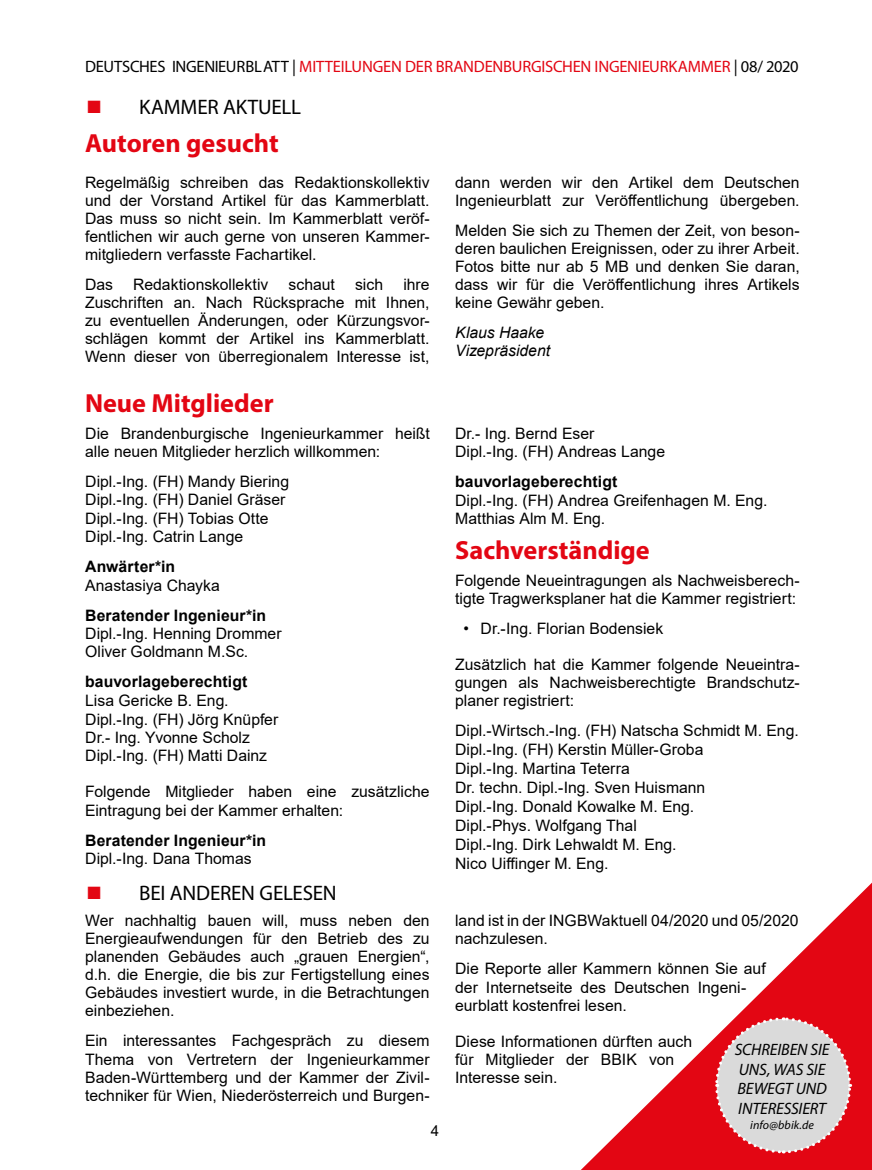
<style>
.page{position:relative;width:872px;height:1170px;background:#fff}
.page>*{position:absolute;margin:0;border:0;box-sizing:border-box;transform-origin:0 0}
.t1{font:700 26.25px "Myriad Pro";color:#e30613}
.t2{font:21px "Myriad Pro";letter-spacing:-.01em;color:#000}
.t3{font:700 21px "Leelawadee UI";color:#e30613}
.t4{font:16.5px "Myriad Pro";letter-spacing:-.015em;color:#e30613}
.t5{font:italic 16.5px/19.8px "Myriad Pro";letter-spacing:-.005em;color:#000}
.t6{font:15.75px/18px "Arial";color:#000}
.t7{font:700 15.75px "Arial";letter-spacing:.005em;color:#000}
.t8{font:italic 15.75px/18px "Arial";color:#000}
.t9{font:15px "Arial";color:#000}
.t10{font:italic 12px "Myriad Pro";letter-spacing:.005em;color:#000}
.s1{color:#000}
</style>
<div class="page">
<svg style="left:582px;top:882px;width:290px;height:287px"></svg>
<svg style="left:713px;top:1015px;width:139px;height:139px;background:#dda5a8"></svg>
<p class="t4" style="left:85px;top:56px;width:715px"><span class="s1">DEUTSCHES INGENIEURBLATT |</span> MITTEILUNGEN DER BRANDENBURGISCHEN INGENIEURKAMMER <span class="s1">| 08/ 2020</span></p>
<h2 class="t3" style="left:85px;top:91px;width:20px">◼</h2>
<h2 class="t2" style="left:139px;top:94px;width:163px">KAMMER AKTUELL</h2>
<h1 class="t1" style="left:85px;top:126px;width:195px">Autoren gesucht</h1>
<p class="t6" style="left:85px;top:173px;width:346px;text-align:justify">Regelmäßig schreiben das Redaktionskollektiv und der Vorstand Artikel für das Kammerblatt.<br>Das muss so nicht sein. Im Kammerblatt veröf&shy;fentlichen wir auch gerne von unseren Kammer&shy;mitgliedern verfasste Fachartikel.</p>
<p class="t6" style="left:85px;top:275px;width:29px">Das</p>
<p class="t6" style="left:133px;top:275px;width:137px">Redaktionskollektiv</p>
<p class="t6" style="left:288px;top:275px;width:48px">schaut</p>
<p class="t6" style="left:355px;top:275px;width:30px">sich</p>
<p class="t6" style="left:85px;top:275px;width:346px;text-align:justify;text-indent:318px">ihre Zuschriften an. Nach Rücksprache mit Ihnen, zu eventuellen Änderungen, oder Kürzungsvor&shy;schlägen kommt der Artikel ins Kammerblatt.<br>Wenn dieser von überregionalem Interesse ist,</p>
<h1 class="t1" style="left:85px;top:386px;width:190px">Neue Mitglieder</h1>
<p class="t6" style="left:85px;top:424px;width:346px">Die Brandenburgische Ingenieurkammer heißt alle neuen Mitglieder herzlich willkommen:</p>
<p class="t6" style="left:85px;top:472px;width:205px">Dipl.-Ing. (FH) Mandy Biering<br>Dipl.-Ing. (FH) Daniel Gräser<br>Dipl.-Ing. (FH) Tobias Otte<br>Dipl.-Ing. Catrin Lange</p>
<p class="t7" style="left:85px;top:555px;width:92px">Anwärter*in</p>
<p class="t6" style="left:85px;top:576px;width:136px">Anastasiya Chayka</p>
<p class="t7" style="left:85px;top:604px;width:182px">Beratender Ingenieur*in</p>
<p class="t6" style="left:85px;top:624px;width:198px">Dipl.-Ing. Henning Drommer<br>Oliver Goldmann M.Sc.</p>
<p class="t7" style="left:85px;top:670px;width:164px">bauvorlageberechtigt</p>
<p class="t6" style="left:85px;top:691px;width:195px">Lisa Gericke B. Eng.<br>Dipl.-Ing. (FH) Jörg Knüpfer<br>Dr.- Ing. Yvonne Scholz<br>Dipl.-Ing. (FH) Matti Dainz</p>
<p class="t6" style="left:85px;top:781px;width:346px;line-height:18.9px">Folgende Mitglieder haben eine zusätzliche<br>Eintragung bei der Kammer erhalten:</p>
<p class="t7" style="left:85px;top:829px;width:182px">Beratender Ingenieur*in</p>
<p class="t6" style="left:85px;top:849px;width:168px">Dipl.-Ing. Dana Thomas</p>
<h2 class="t3" style="left:85px;top:877px;width:20px">◼</h2>
<h2 class="t2" style="left:139px;top:880px;width:199px">BEI ANDEREN GELESEN</h2>
<p class="t6" style="left:85px;top:911px;width:346px;text-align:justify">Wer nachhaltig bauen will, muss neben den Energieaufwendungen für den Betrieb des zu planenden Gebäudes auch „grauen Energien“, d.h. die Energie, die bis zur Fertigstellung eines Gebäudes investiert wurde, in die Betrachtungen einbeziehen.</p>
<p class="t6" style="left:85px;top:1031px;width:346px;text-align:justify">Ein interessantes Fachgespräch zu diesem Thema von Vertretern der Ingenieurkammer Baden-Württemberg und der Kammer der Zivil&shy;techniker für Wien, Niederösterreich und Burgen-</p>
<p class="t9" style="left:431px;top:1120px;width:10px">4</p>
<p class="t6" style="left:455px;top:173px;width:346px">dann werden wir den Artikel dem Deutschen<br>Ingenieurblatt zur Veröffentlichung übergeben.</p>
<p class="t6" style="left:455px;top:221px;width:346px;text-align:justify">Melden Sie sich zu Themen der Zeit, von beson&shy;deren baulichen Ereignissen, oder zu ihrer Arbeit.<br>Fotos bitte nur ab 5 MB und denken Sie daran, dass wir für die Veröffentlichung ihres Artikels keine Gewähr geben.</p>
<p class="t8" style="left:455px;top:324px;width:96px">Klaus Haake<br>Vizepräsident</p>
<p class="t6" style="left:455px;top:424px;width:211px">Dr.- Ing. Bernd Eser<br>Dipl.-Ing. (FH) Andreas Lange</p>
<p class="t7" style="left:455px;top:470px;width:164px">bauvorlageberechtigt</p>
<p class="t6" style="left:455px;top:491px;width:314px">Dipl.-Ing. (FH) Andrea Greifenhagen M. Eng.<br>Matthias Alm M. Eng.</p>
<h1 class="t1" style="left:455px;top:533px;width:196px">Sachverständige</h1>
<p class="t6" style="left:455px;top:571px;width:346px">Folgende Neueintragungen als Nachweisberech&shy;tigte Tragwerksplaner hat die Kammer registriert:</p>
<p class="t6" style="left:463px;top:619px;width:201px">• Dr.-Ing. Florian Bodensiek</p>
<p class="t6" style="left:455px;top:655px;width:346px;text-align:justify">Zusätzlich hat die Kammer folgende Neueintra&shy;gungen als Nachweisberechtigte Brandschutz&shy;planer registriert:</p>
<p class="t6" style="left:455px;top:721px;width:345px;line-height:18.9px">Dipl.-Wirtsch.-Ing. (FH) Natscha Schmidt M. Eng.<br>Dipl.-Ing. (FH) Kerstin Müller-Groba<br>Dipl.-Ing. Martina Teterra<br>Dr. techn. Dipl.-Ing. Sven Huismann<br>Dipl.-Ing. Donald Kowalke M. Eng.<br>Dipl.-Phys. Wolfgang Thal<br>Dipl.-Ing. Dirk Lehwaldt M. Eng.<br>Nico Uiffinger M. Eng.</p>
<p class="t6" style="left:455px;top:911px;width:345px">land ist in der INGBWaktuell 04/2020 und 05/2020 nachzulesen.</p>
<p class="t6" style="left:455px;top:959px;width:312px;line-height:18.5px">Die Reporte aller Kammern können Sie auf der Internetseite des Deutschen Ingeni&shy;eurblatt kostenfrei lesen.</p>
<p class="t6" style="left:455px;top:1032px;width:239px">Diese Informationen dürften auch für Mitglieder der BBIK von<br>Interesse sein.</p>
<p class="t5" style="left:734px;top:1038px;width:96px">SCHREIBEN SIE<br>UNS, WAS SIE<br>BEWEGT UND<br>INTERESSIERT</p>
<p class="t10" style="left:750px;top:1116px;width:65px">info@bbik.de</p>
</div>
